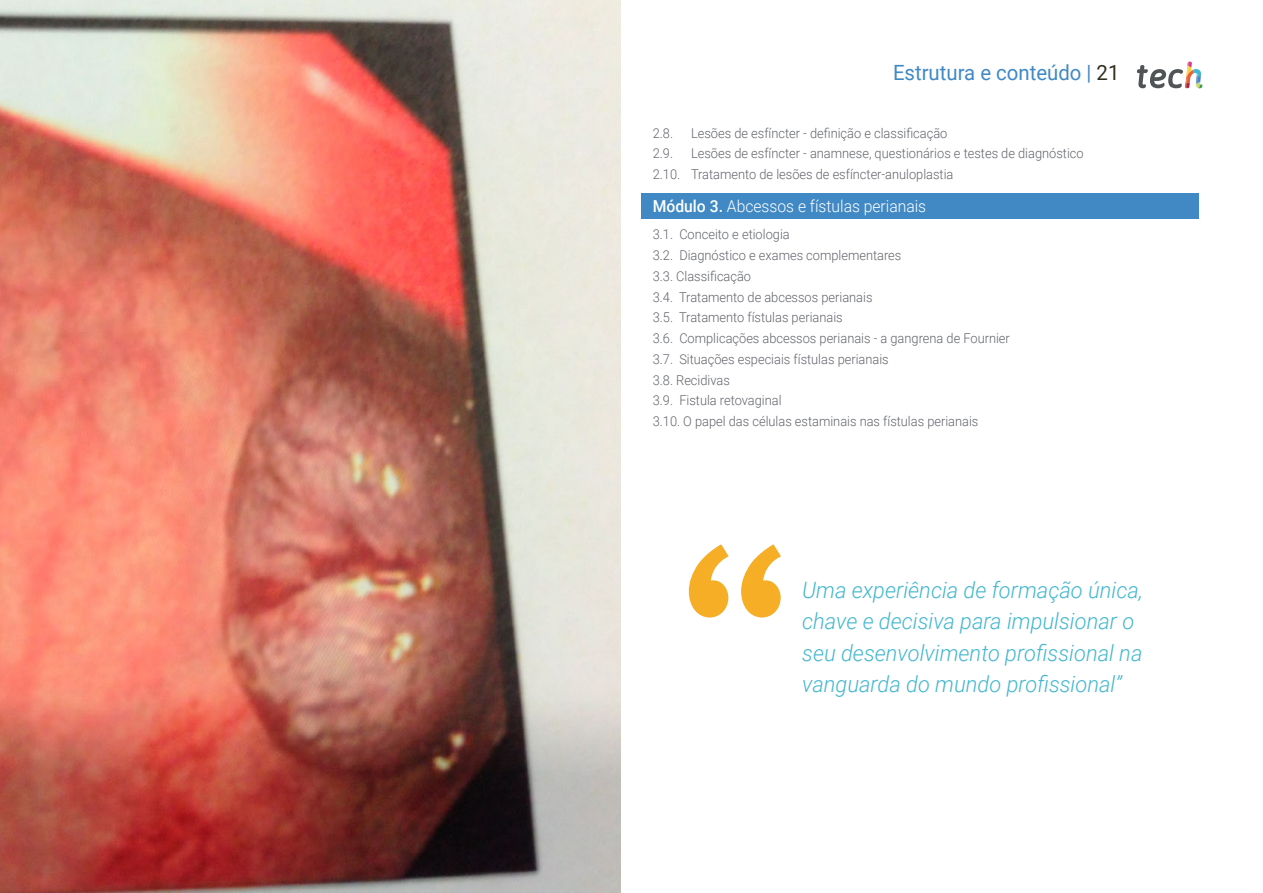
<style>
.page{position:relative;width:1263px;height:893px;background:#fff}
.page>*{position:absolute;margin:0;border:0;box-sizing:border-box;transform-origin:0 0}
.t1{font:italic 300 22.5px/31.5px "Roboto";color:#43b7cf}
.t2{font:21px "Roboto";color:#4089c5}
.t3{font:300 16.5px "Roboto";color:#fff;scale:.95 1}
.t4{font:300 13.5px/20.7px "Roboto";color:#61646a;scale:.95 1}
.s1{color:#312e20}
.s2{font-weight:500}
</style>
<div class="page">
<img style="left:0;top:0;width:621px;height:893px">
<div style="left:642px;top:194px;width:557px;height:25px;background:#4089c5"></div>
<svg style="left:1137px;top:62px;width:65px;height:27px"></svg>
<svg style="left:689px;top:544px;width:92px;height:73px"></svg>
<h2 class="t2" style="left:893px;top:57px;width:228px">Estrutura e conteúdo | <span class="s1">21</span></h2>
<p class="t4" style="left:653px;top:122px;width:23px">2.8.</p>
<p class="t4" style="left:691px;top:122px;width:271px">Lesões de esfíncter - definição e classificação</p>
<p class="t4" style="left:653px;top:143px;width:23px">2.9.</p>
<p class="t4" style="left:653px;top:143px;width:455px;text-indent:38px">Lesões de esfíncter - anamnese, questionários e testes de diagnóstico<br>2.10. Tratamento de lesões de esfíncter-anuloplastia</p>
<p class="t3" style="left:653px;top:195px;width:289px"><span class="s2">Módulo 3.</span> Abcessos e fístulas perianais</p>
<p class="t4" style="left:653px;top:224px;width:377px">3.1. Conceito e etiologia<br>3.2. Diagnóstico e exames complementares<br>3.3. Classificação<br>3.4. Tratamento de abcessos perianais<br>3.5. Tratamento fístulas perianais<br>3.6. Complicações abcessos perianais - a gangrena de Fournier 3.7. Situações especiais fístulas perianais<br>3.8. Recidivas<br>3.9. Fistula retovaginal<br>3.10. O papel das células estaminais nas fístulas perianais</p>
<h1 class="t1" style="left:802px;top:573px;width:342px">Uma experiência de formação única, chave e decisiva para impulsionar o seu desenvolvimento profissional na vanguarda do mundo profissional”</h1>
</div>
